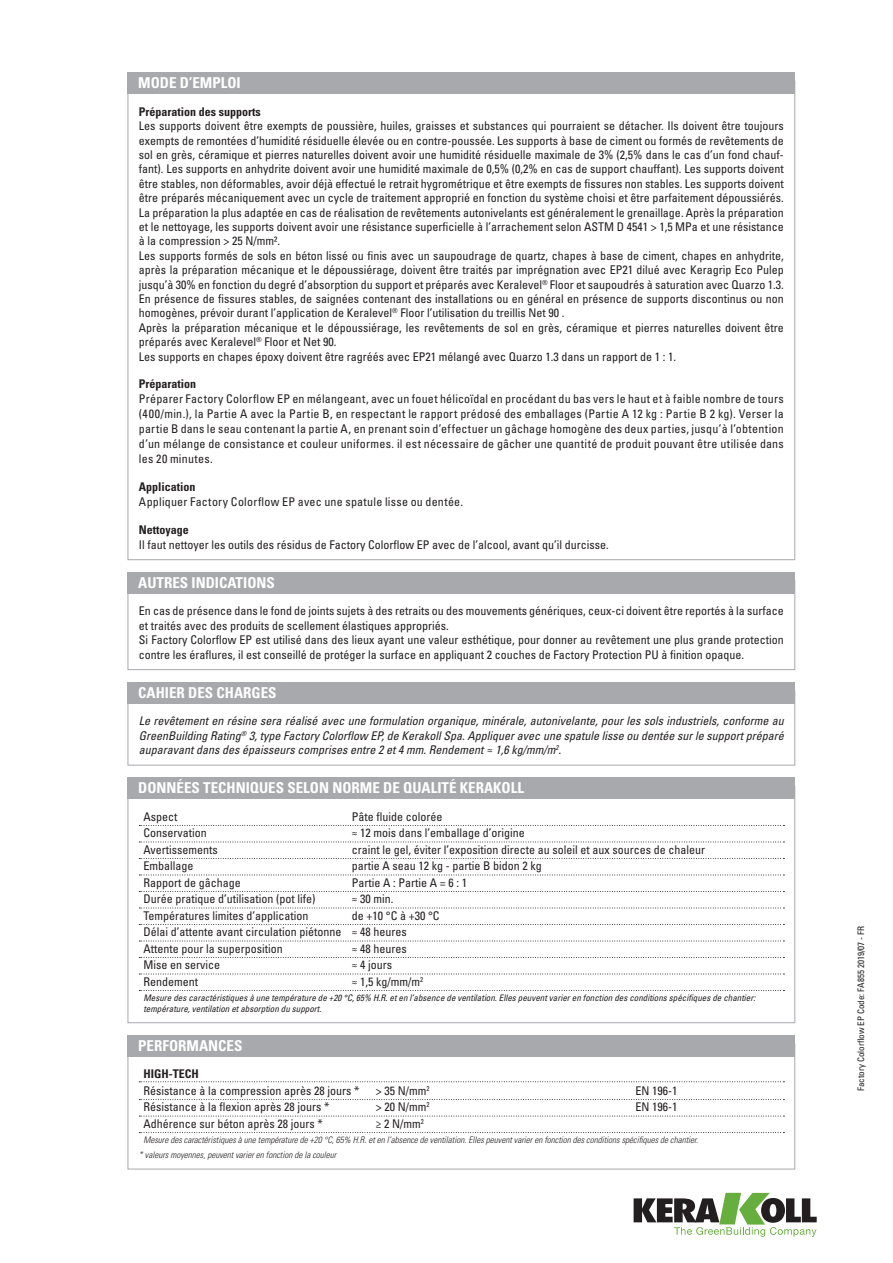
<style>
.page{position:relative;width:893px;height:1263px;background:#fff}
.page>*{position:absolute;margin:0;border:0;box-sizing:border-box;transform-origin:0 0}
.titolo_box{font:700 condensed 15px "Univers LT Std";color:#fff}
.eco_resa{font:condensed 12px/14.4px "Univers LT Std";color:#231f20;text-align:justify}
.eco_tabella_prestazi{font:condensed 12px "Univers LT Std";color:#231f20}
.eco_resa-2{font:italic condensed 12px/14.4px "Univers LT Std";color:#231f20;text-align:justify}
.eco_resa-3{font:condensed 12px "Univers LT Std";letter-spacing:.02em;color:#231f20}
.eco_resa-4{font:700 condensed 12px "Univers LT Std";color:#231f20}
._2011_titoli_prestaz{font:700 condensed 12px "Univers LT Std";color:#231f20}
.eco_nota_dati{font:italic condensed 9px/10.8px "Univers LT Std";color:#231f20}
.eco_nota_dati-2{font:italic 300 condensed 9px "Univers LT Std";color:#231f20}
.note_big_-_2011_ok{font:italic 300 condensed 9px "Univers LT Std";color:#231f20}
.notag_eco_codice_sc{font:condensed 9px "Univers LT Std";color:#231f20}
</style>
<div class="page">
<svg style="left:634px;top:1193px;width:183px;height:44px"></svg>
<div style="left:128px;top:72px;width:667px;height:22px;background:#a8a9ad"></div>
<div style="left:128px;top:580px;width:667px;height:90px;border:1px solid #a8a9ad"></div>
<div style="left:128px;top:572px;width:667px;height:21px;background:#a8a9ad"></div>
<div style="left:128px;top:690px;width:667px;height:75px;border:1px solid #a8a9ad"></div>
<div style="left:128px;top:682px;width:667px;height:21px;background:#a8a9ad"></div>
<svg style="left:139px;top:825px;width:645px;height:1px"></svg>
<svg style="left:139px;top:842px;width:645px;height:1px"></svg>
<svg style="left:139px;top:858px;width:645px;height:1px"></svg>
<svg style="left:139px;top:875px;width:645px;height:1px"></svg>
<svg style="left:139px;top:891px;width:645px;height:1px"></svg>
<svg style="left:139px;top:908px;width:645px;height:1px"></svg>
<svg style="left:139px;top:924px;width:645px;height:1px"></svg>
<svg style="left:139px;top:941px;width:645px;height:1px"></svg>
<svg style="left:139px;top:957px;width:645px;height:1px"></svg>
<svg style="left:139px;top:974px;width:645px;height:1px"></svg>
<svg style="left:139px;top:990px;width:645px;height:1px"></svg>
<div style="left:128px;top:777px;width:667px;height:22px;background:#a8a9ad"></div>
<svg style="left:139px;top:1081px;width:645px;height:1px"></svg>
<svg style="left:139px;top:1099px;width:645px;height:1px"></svg>
<svg style="left:139px;top:1116px;width:645px;height:1px"></svg>
<svg style="left:139px;top:1132px;width:645px;height:1px"></svg>
<div style="left:128px;top:1043px;width:667px;height:126px;border:1px solid #a8a9ad"></div>
<div style="left:128px;top:1035px;width:667px;height:21px;background:#a8a9ad"></div>
<p class="titolo_box" style="left:138px;top:74px;width:104px">MODE D’EMPLOI</p>
<p class="eco_resa-4" style="left:139px;top:104px;width:123px">Préparation des supports</p>
<p class="eco_resa" style="left:139px;top:119px;width:646px">Les supports doivent être exempts de poussière, huiles, graisses et substances qui pourraient se détacher. Ils doivent être toujours exempts de remontées d’humidité résiduelle élevée ou en contre-poussée. Les supports à base de ciment ou formés de revêtements de sol en grès, céramique et pierres naturelles doivent avoir une humidité résiduelle maximale de 3% (2,5% dans le cas d’un fond chauf&shy;fant). Les supports en anhydrite doivent avoir une humidité maximale de 0,5% (0,2% en cas de support chauffant). Les supports doivent être stables, non déformables, avoir déjà effectué le retrait hygrométrique et être exempts de fissures non stables. Les supports doivent être préparés mécaniquement avec un cycle de traitement approprié en fonction du système choisi et être parfaitement dépoussiérés.<br>La préparation la plus adaptée en cas de réalisation de revêtements autonivelants est généralement le grenaillage. Après la préparation et le nettoyage, les supports doivent avoir une résistance superficielle à l’arrachement selon ASTM D 4541 &gt; 1,5 MPa et une résistance à la compression &gt; 25 N/mm².</p>
<p class="eco_resa" style="left:139px;top:248px;width:646px">Les supports formés de sols en béton lissé ou finis avec un saupoudrage de quartz, chapes à base de ciment, chapes en anhydrite, après la préparation mécanique et le dépoussiérage, doivent être traités par imprégnation avec EP21 dilué avec Keragrip Eco Pulep jusqu’à 30% en fonction du degré d’absorption du support et préparés avec Keralevel<sup>®</sup> Floor et saupoudrés à saturation avec Quarzo 1.3.<br>En présence de fissures stables, de saignées contenant des installations ou en général en présence de supports discontinus ou non homogènes, prévoir durant l’application de Keralevel<sup>®</sup> Floor l’utilisation du treillis Net 90 .</p>
<p class="eco_resa" style="left:139px;top:320px;width:646px">Après la préparation mécanique et le dépoussiérage, les revêtements de sol en grès, céramique et pierres naturelles doivent être préparés avec Keralevel<sup>®</sup> Floor et Net 90.</p>
<p class="eco_resa" style="left:139px;top:349px;width:539px">Les supports en chapes époxy doivent être ragréés avec EP21 mélangé avec Quarzo 1.3 dans un rapport de 1 : 1.</p>
<p class="eco_resa-4" style="left:139px;top:377px;width:59px">Préparation</p>
<p class="eco_resa" style="left:139px;top:392px;width:646px;line-height:15px">Préparer Factory Colorflow EP en mélangeant, avec un fouet hélicoïdal en procédant du bas vers le haut et à faible nombre de tours (400/min.), la Partie A avec la Partie B, en respectant le rapport prédosé des emballages (Partie A 12 kg : Partie B 2 kg). Verser la partie B dans le seau contenant la partie A, en prenant soin d’effectuer un gâchage homogène des deux parties, jusqu’à l’obtention d’un mélange de consistance et couleur uniformes. il est nécessaire de gâcher une quantité de produit pouvant être utilisée dans les 20 minutes.</p>
<p class="eco_resa-4" style="left:139px;top:480px;width:58px">Application</p>
<p class="eco_resa-3" style="left:139px;top:494px;width:326px">Appliquer Factory Colorflow EP avec une spatule lisse ou dentée.</p>
<p class="eco_resa-4" style="left:139px;top:523px;width:52px">Nettoyage</p>
<p class="eco_resa" style="left:139px;top:537px;width:471px">Il faut nettoyer les outils des résidus de Factory Colorflow EP avec de l’alcool, avant qu’il durcisse.</p>
<p class="titolo_box" style="left:138px;top:573px;width:138px">AUTRES INDICATIONS</p>
<p class="eco_resa" style="left:139px;top:604px;width:646px">En cas de présence dans le fond de joints sujets à des retraits ou des mouvements génériques, ceux-ci doivent être reportés à la surface et traités avec des produits de scellement élastiques appropriés.</p>
<p class="eco_resa" style="left:139px;top:633px;width:646px">Si Factory Colorflow EP est utilisé dans des lieux ayant une valeur esthétique, pour donner au revêtement une plus grande protection contre les éraflures, il est conseillé de protéger la surface en appliquant 2 couches de Factory Protection PU à finition opaque.</p>
<p class="titolo_box" style="left:138px;top:683px;width:140px">CAHIER DES CHARGES</p>
<p class="eco_resa-2" style="left:139px;top:714px;width:646px">Le revêtement en résine sera réalisé avec une formulation organique, minérale, autonivelante, pour les sols industriels, conforme au GreenBuilding Rating<sup>®</sup> 3, type Factory Colorflow EP, de Kerakoll Spa. Appliquer avec une spatule lisse ou dentée sur le support préparé auparavant dans des épaisseurs comprises entre 2 et 4 mm. Rendement ≈ 1,6 kg/mm/m<sup>2</sup>.</p>
<p class="titolo_box" style="left:138px;top:779px;width:387px">DONNÉES TECHNIQUES SELON NORME DE QUALITÉ KERAKOLL</p>
<p class="eco_tabella_prestazi" style="left:143px;top:809px;width:35px">Aspect</p>
<p class="eco_tabella_prestazi" style="left:352px;top:809px;width:92px">Pâte fluide colorée</p>
<p class="eco_tabella_prestazi" style="left:143px;top:825px;width:65px">Conservation</p>
<p class="eco_tabella_prestazi" style="left:352px;top:825px;width:174px">≈ 12 mois dans l’emballage d’origine</p>
<p class="eco_tabella_prestazi" style="left:143px;top:842px;width:76px">Avertissements</p>
<p class="eco_tabella_prestazi" style="left:352px;top:842px;width:355px">craint le gel, éviter l’exposition directe au soleil et aux sources de chaleur</p>
<p class="eco_tabella_prestazi" style="left:143px;top:858px;width:51px">Emballage</p>
<p class="eco_tabella_prestazi" style="left:352px;top:858px;width:191px">partie A seau 12 kg - partie B bidon 2 kg</p>
<p class="eco_tabella_prestazi" style="left:143px;top:875px;width:99px">Rapport de gâchage</p>
<p class="eco_tabella_prestazi" style="left:352px;top:875px;width:117px">Partie A : Partie A = 6 : 1</p>
<p class="eco_tabella_prestazi" style="left:143px;top:891px;width:173px">Durée pratique d’utilisation (pot life)</p>
<p class="eco_tabella_prestazi" style="left:352px;top:891px;width:43px">≈ 30 min.</p>
<p class="eco_tabella_prestazi" style="left:143px;top:908px;width:167px">Températures limites d’application</p>
<p class="eco_tabella_prestazi" style="left:352px;top:908px;width:89px">de +10 °C à +30 °C</p>
<p class="eco_tabella_prestazi" style="left:143px;top:924px;width:265px">Délai d’attente avant circulation piétonne ≈ 48 heures</p>
<p class="eco_tabella_prestazi" style="left:143px;top:941px;width:141px">Attente pour la superposition</p>
<p class="eco_tabella_prestazi" style="left:352px;top:941px;width:56px">≈ 48 heures</p>
<p class="eco_tabella_prestazi" style="left:143px;top:957px;width:78px">Mise en service</p>
<p class="eco_tabella_prestazi" style="left:352px;top:957px;width:42px">≈ 4 jours</p>
<p class="eco_tabella_prestazi" style="left:143px;top:974px;width:56px">Rendement</p>
<p class="eco_tabella_prestazi" style="left:352px;top:974px;width:73px">≈ 1,5 kg/mm/m<sup>2</sup></p>
<p class="eco_nota_dati" style="left:143px;top:992px;width:613px">Mesure des caractéristiques à une température de +20 °C, 65% H.R. et en l’absence de ventilation. Elles peuvent varier en fonction des conditions spécifiques de chantier: température, ventilation et absorption du support.</p>
<p class="titolo_box" style="left:138px;top:1036px;width:106px">PERFORMANCES</p>
<p class="_2011_titoli_prestaz" style="left:143px;top:1067px;width:57px">HIGH-TECH</p>
<p class="eco_tabella_prestazi" style="left:143px;top:1083px;width:217px">Résistance à la compression après 28 jours *</p>
<p class="eco_tabella_prestazi" style="left:376px;top:1083px;width:55px">&gt; 35 N/mm<sup>2</sup></p>
<p class="eco_tabella_prestazi" style="left:635px;top:1083px;width:43px">EN 196-1</p>
<p class="eco_tabella_prestazi" style="left:143px;top:1099px;width:187px">Résistance à la flexion après 28 jours *</p>
<p class="eco_tabella_prestazi" style="left:376px;top:1099px;width:55px">&gt; 20 N/mm<sup>2</sup></p>
<p class="eco_tabella_prestazi" style="left:635px;top:1099px;width:43px">EN 196-1</p>
<p class="eco_tabella_prestazi" style="left:143px;top:1116px;width:181px">Adhérence sur béton après 28 jours *</p>
<p class="eco_tabella_prestazi" style="left:376px;top:1116px;width:49px">≥ 2 N/mm<sup>2</sup></p>
<p class="eco_nota_dati-2" style="left:143px;top:1134px;width:556px">Mesure des caractéristiques à une température de +20 °C, 65% H.R. et en l’absence de ventilation. Elles peuvent varier en fonction des conditions spécifiques de chantier.</p>
<p class="note_big_-_2011_ok" style="left:139px;top:1149px;width:199px">* valeurs moyennes, peuvent varier en fonction de la couleur</p>
<p class="notag_eco_codice_sc" style="left:855px;top:1091px;width:167px;rotate:-90deg">Factory Colorflow EP Code: FA855 2019/07 - FR</p>
</div>
